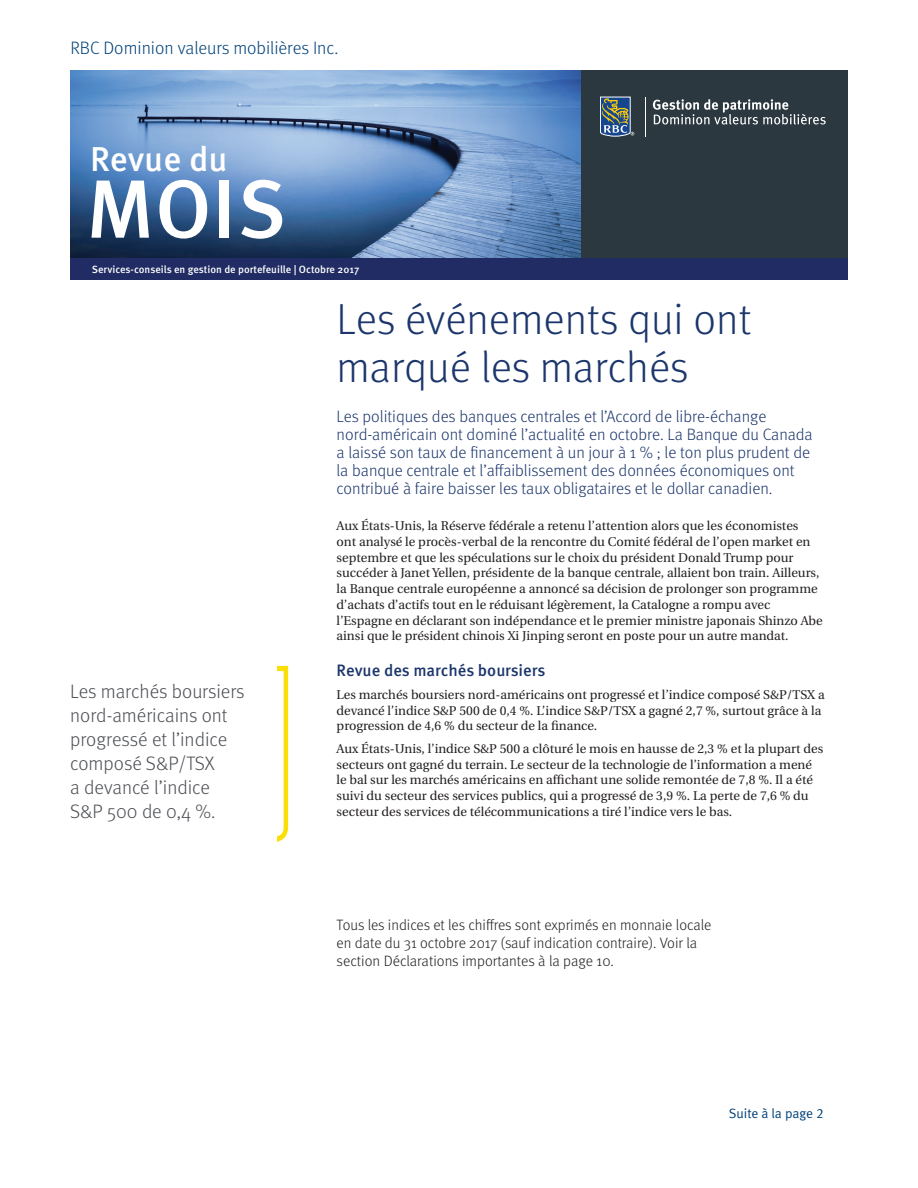
<style>
.page{position:relative;width:918px;height:1188px;background:#fff}
.page>*{position:absolute;margin:0;border:0;box-sizing:border-box;transform-origin:0 0}
.t1{font:500 82.5px "Meta OT";color:#fff}
.t2{font:300 43.5px/48px "Meta OT";color:#1c366c}
.t3{font:500 34.5px "Meta OT";color:#fff}
.t4{font:300 19.5px/24px "Meta OT";color:#4d4f54}
.t5{font:300 18px "Meta OT";color:#004279}
.t6{font:300 16.5px/18px "Meta OT";color:#1c366c}
.t7{font:500 16.5px "Meta OT";letter-spacing:-.005em;color:#1c366c}
.t8{font:300 15px/18px "Meta OT";color:#231f20}
.t9{font:13.5px "Meta Normal LF";letter-spacing:-.005em;color:#004279}
.t10{font:12.75px/15.8px "Utopia";color:#231f20}
.t11{font:500 10.5px "Meta OT";color:#fff}
</style>
<div class="page">
<img style="left:70px;top:70px;width:511px;height:188px">
<div style="left:581px;top:70px;width:267px;height:210px;background:#2c3840"></div>
<div style="left:70px;top:258px;width:778px;height:22px;background:#202c63"></div>
<svg style="left:600px;top:97px;width:34px;height:40px"></svg>
<hr style="left:645px;top:97px;width:1px;height:39px;background:#fff">
<svg style="left:653px;top:99px;width:173px;height:26px"></svg>
<svg style="left:277px;top:666px;width:11px;height:176px"></svg>
<h3 class="t5" style="left:70px;top:37px;width:269px">RBC Dominion valeurs mobilières Inc.</h3>
<h3 class="t3" style="left:90px;top:138px;width:139px">Revue du</h3>
<h1 class="t1" style="left:86px;top:158px;width:202px">MOIS</h1>
<p class="t11" style="left:92px;top:263px;width:269px">Services-conseils en gestion de portefeuille | Octobre 2017</p>
<h2 class="t2" style="left:337px;top:296px;width:416px">Les événements qui ont marqué les marchés</h2>
<h3 class="t4" style="left:70px;top:680px;width:176px">Les marchés boursiers nord-américains ont progressé et l’indice composé S&amp;P/TSX<br>a devancé l’indice<br>S&amp;P 500 de 0,4 %.</h3>
<p class="t6" style="left:337px;top:407px;width:478px">Les politiques des banques centrales et l’Accord de libre-échange nord‑américain ont dominé l’actualité en octobre. La Banque du Canada a laissé son taux de financement à un jour à 1 % ; le ton plus prudent de la banque centrale et l’affaiblissement des données économiques ont contribué à faire baisser les taux obligataires et le dollar canadien.</p>
<p class="t10" style="left:337px;top:518px;width:488px">Aux États-Unis, la Réserve fédérale a retenu l’attention alors que les économistes<br>ont analysé le procès-verbal de la rencontre du Comité fédéral de l’open market en septembre et que les spéculations sur le choix du président Donald Trump pour succéder à Janet Yellen, présidente de la banque centrale, allaient bon train. Ailleurs, la Banque centrale européenne a annoncé sa décision de prolonger son programme d’achats d’actifs tout en le réduisant légèrement, la Catalogne a rompu avec l’Espagne en déclarant son indépendance et le premier ministre japonais Shinzo Abe ainsi que le président chinois Xi Jinping seront en poste pour un autre mandat.</p>
<p class="t7" style="left:337px;top:660px;width:210px">Revue des marchés boursiers</p>
<p class="t10" style="left:337px;top:687px;width:490px">Les marchés boursiers nord-américains ont progressé et l’indice composé S&amp;P/TSX a devancé l’indice S&amp;P 500 de 0,4 %. L’indice S&amp;P/TSX a gagné 2,7 %, surtout grâce à la progression de 4,6 % du secteur de la finance.</p>
<p class="t10" style="left:337px;top:741px;width:488px">Aux États-Unis, l’indice S&amp;P 500 a clôturé le mois en hausse de 2,3 % et la plupart des secteurs ont gagné du terrain. Le secteur de la technologie de l’information a mené le bal sur les marchés américains en affichant une solide remontée de 7,8 %. Il a été suivi du secteur des services publics, qui a progressé de 3,9 %. La perte de 7,6 % du secteur des services de télécommunications a tiré l’indice vers le bas.</p>
<p class="t8" style="left:337px;top:916px;width:376px">Tous les indices et les chiffres sont exprimés en monnaie locale en date du 31 octobre 2017 (sauf indication contraire). Voir la section Déclarations importantes à la page 10.</p>
<p class="t9" style="left:729px;top:1105px;width:96px">Suite à la page 2</p>
</div>
